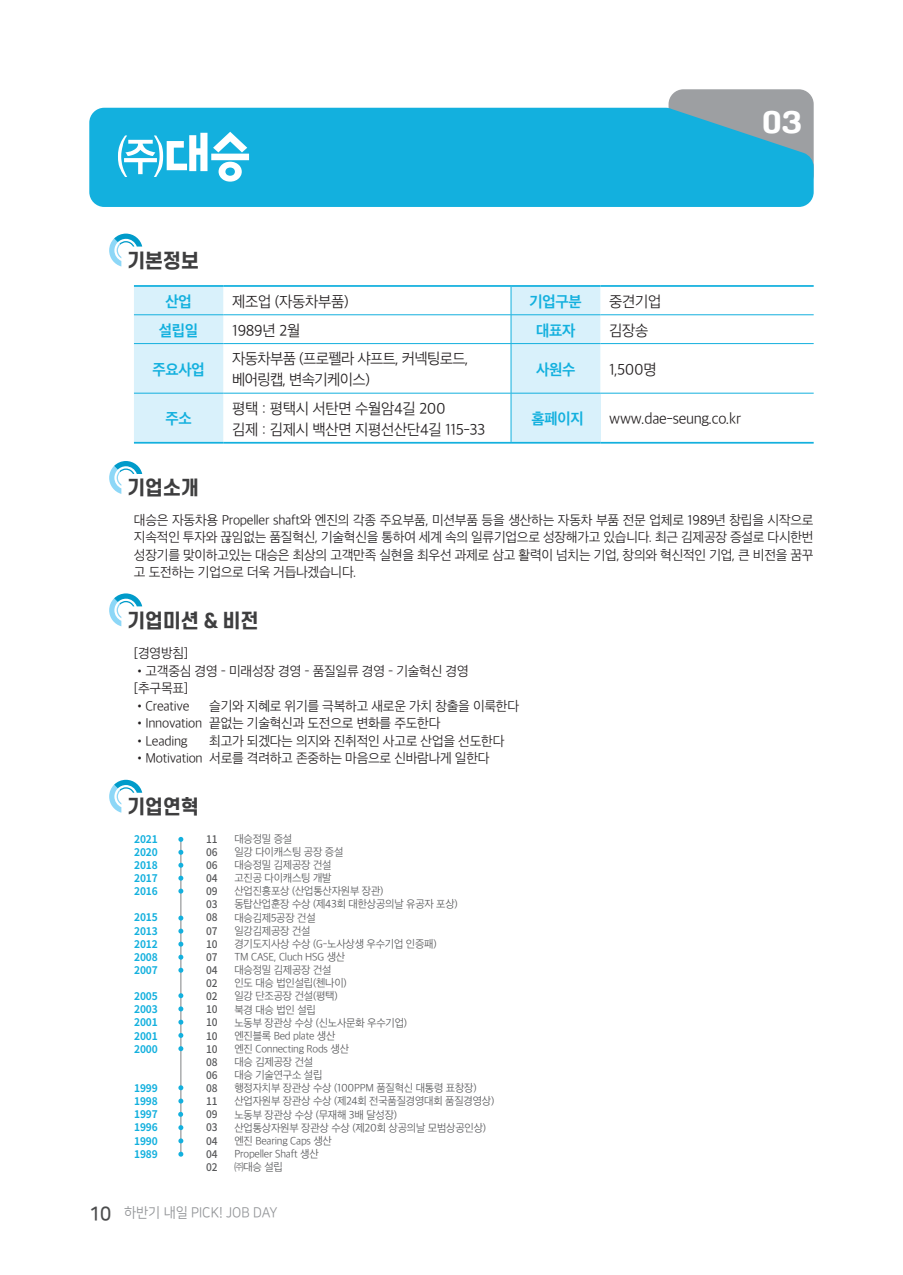
<style>
.page{position:relative;width:903px;height:1275px;background:#fff}
.page>*{position:absolute;margin:0;border:0;box-sizing:border-box;transform-origin:0 0}
.t1{font:50.75px "BRB";color:#fff}
.t2{font:29.75px "Cafe 24 Ssurround";color:#fff}
.t3{font:800 19.25px "S Core Dream 7";letter-spacing:-.03em;color:#3e3e3f}
.t4{font:14.88px/21px "SD Gothic Neoa c Lt";letter-spacing:-.02em;color:#231f20}
.t5{font:14.88px/21px "SD Gothic Neoa c Lt";letter-spacing:-.04em;color:#231f20}
.t6{font:14.88px "SD Gothic Neoa g Bd";letter-spacing:-.02em;color:#13b0de}
.t7{font:14px "Nanum Square R";color:#939598;scale:.95 1}
.t8{font:13.12px/17.5px "SD Gothic Neoa c Lt";letter-spacing:-.02em;color:#231f20;text-align:justify}
.t9{font:10.5px/13.1px "SD Gothic Neoa c Lt";letter-spacing:-.02em;color:#57585a}
.t10{font:700 10.5px/13.1px "Noto Sans KR";letter-spacing:-.02em;color:#13b0de;text-align:justify}
.t11{font:500 10.5px/13.1px "Noto Sans KR";letter-spacing:-.02em;color:#57585a;text-align:justify}
.s1{font-family:"Nanum Square B";font-size:19.25px;color:#4b4c4d}
</style>
<div class="page">
<div style="left:668px;top:89px;width:146px;height:101px;background:#9d9fa2;border-radius:15px"></div>
<div style="left:89px;top:108px;width:725px;height:99px;background:#13b0de"></div>
<svg style="left:109px;top:461px;width:33px;height:33px"></svg>
<svg style="left:109px;top:593px;width:33px;height:33px"></svg>
<hr style="left:181px;top:840px;width:1px;height:316px;background:#808285">
<svg style="left:178px;top:837px;width:5px;height:5px"></svg>
<svg style="left:178px;top:850px;width:5px;height:5px"></svg>
<svg style="left:178px;top:863px;width:5px;height:5px"></svg>
<svg style="left:178px;top:876px;width:5px;height:5px"></svg>
<svg style="left:178px;top:889px;width:5px;height:5px"></svg>
<svg style="left:178px;top:916px;width:5px;height:4px"></svg>
<svg style="left:178px;top:993px;width:5px;height:5px"></svg>
<svg style="left:178px;top:1085px;width:5px;height:5px"></svg>
<svg style="left:178px;top:929px;width:5px;height:5px"></svg>
<svg style="left:178px;top:1006px;width:5px;height:5px"></svg>
<svg style="left:178px;top:1098px;width:5px;height:5px"></svg>
<svg style="left:178px;top:955px;width:5px;height:5px"></svg>
<svg style="left:178px;top:1033px;width:5px;height:5px"></svg>
<svg style="left:178px;top:1125px;width:5px;height:5px"></svg>
<svg style="left:178px;top:1138px;width:5px;height:5px"></svg>
<svg style="left:178px;top:1152px;width:5px;height:5px"></svg>
<svg style="left:178px;top:968px;width:5px;height:5px"></svg>
<svg style="left:178px;top:1046px;width:5px;height:5px"></svg>
<svg style="left:178px;top:942px;width:5px;height:5px"></svg>
<svg style="left:178px;top:1020px;width:5px;height:5px"></svg>
<svg style="left:178px;top:1112px;width:5px;height:5px"></svg>
<svg style="left:109px;top:780px;width:33px;height:33px"></svg>
<div style="left:134px;top:287px;width:89px;height:155px;background:#d9f1fb"></div>
<div style="left:511px;top:393px;width:89px;height:50px;background:#d9f1fb"></div>
<hr style="left:134px;top:285px;width:89px;height:2px;background:#13b0de">
<hr style="left:223px;top:285px;width:288px;height:2px;background:#13b0de">
<hr style="left:511px;top:285px;width:89px;height:2px;background:#13b0de">
<hr style="left:600px;top:285px;width:214px;height:2px;background:#13b0de">
<hr style="left:134px;top:314px;width:89px;height:1px;background:#13b0de">
<hr style="left:223px;top:314px;width:288px;height:1px;background:#13b0de">
<hr style="left:600px;top:314px;width:214px;height:1px;background:#13b0de">
<hr style="left:134px;top:343px;width:89px;height:1px;background:#13b0de">
<hr style="left:223px;top:343px;width:288px;height:1px;background:#13b0de">
<hr style="left:600px;top:343px;width:214px;height:1px;background:#13b0de">
<hr style="left:134px;top:393px;width:89px;height:1px;background:#13b0de">
<hr style="left:223px;top:393px;width:288px;height:1px;background:#13b0de">
<hr style="left:511px;top:393px;width:89px;height:1px;background:#13b0de">
<hr style="left:600px;top:393px;width:214px;height:1px;background:#13b0de">
<div style="left:511px;top:286px;width:89px;height:107px;background:#d9f1fb"></div>
<hr style="left:511px;top:344px;width:1px;height:49px;background:#13b0de">
<hr style="left:511px;top:393px;width:1px;height:49px;background:#13b0de">
<hr style="left:134px;top:442px;width:89px;height:2px;background:#13b0de">
<hr style="left:223px;top:442px;width:288px;height:2px;background:#13b0de">
<hr style="left:511px;top:442px;width:89px;height:2px;background:#13b0de">
<hr style="left:600px;top:442px;width:214px;height:2px;background:#13b0de">
<svg style="left:109px;top:234px;width:33px;height:32px"></svg>
<h1 class="t1" style="left:117px;top:127px;width:136px">㈜대승</h1>
<h2 class="t2" style="left:761px;top:109px;width:43px">03</h2>
<h3 class="t3" style="left:127px;top:247px;width:74px">기본정보</h3>
<h3 class="t6" style="left:165px;top:294px;width:28px">산업</h3>
<h3 class="t4" style="left:232px;top:291px;width:118px">제조업 (자동차부품)</h3>
<h3 class="t6" style="left:529px;top:294px;width:54px">기업구분</h3>
<h3 class="t4" style="left:609px;top:291px;width:54px">중견기업</h3>
<h3 class="t6" style="left:159px;top:323px;width:41px">설립일</h3>
<h3 class="t4" style="left:232px;top:320px;width:70px">1989년 2월</h3>
<h3 class="t6" style="left:536px;top:323px;width:41px">대표자</h3>
<h3 class="t4" style="left:609px;top:320px;width:41px">김장송</h3>
<h3 class="t6" style="left:152px;top:362px;width:54px">주요사업</h3>
<h3 class="t5" style="left:232px;top:348px;width:238px">자동차부품 (프로펠라 샤프트, 커넥팅로드, 베어링캡, 변속기케이스)</h3>
<h3 class="t6" style="left:536px;top:362px;width:41px">사원수</h3>
<h3 class="t4" style="left:609px;top:359px;width:49px">1,500명</h3>
<h3 class="t6" style="left:165px;top:412px;width:28px">주소</h3>
<h3 class="t4" style="left:232px;top:398px;width:255px">평택 : 평택시 서탄면 수월암4길 200<br>김제 : 김제시 백산면 지평선산단4길 115-33</h3>
<h3 class="t6" style="left:531px;top:412px;width:54px">홈페이지</h3>
<h3 class="t4" style="left:609px;top:408px;width:133px">www.dae-seung.co.kr</h3>
<h3 class="t3" style="left:127px;top:474px;width:74px">기업소개</h3>
<p class="t8" style="left:134px;top:511px;width:681px">대승은 자동차용 Propeller shaft와 엔진의 각종 주요부품, 미션부품 등을 생산하는 자동차 부품 전문 업체로 1989년 창립을 시작으로 지속적인 투자와 끊임없는 품질혁신, 기술혁신을 통하여 세계 속의 일류기업으로 성장해가고 있습니다. 최근 김제공장 증설로 다시한번 성장기를 맞이하고있는 대승은 최상의 고객만족 실현을 최우선 과제로 삼고 활력이 넘치는 기업, 창의와 혁신적인 기업, 큰 비전을 꿈꾸 고 도전하는 기업으로 더욱 거듭나겠습니다.</p>
<h3 class="t3" style="left:127px;top:607px;width:133px">기업미션 &amp; 비전</h3>
<p class="t8" style="left:134px;top:645px;width:56px">[경영방침]</p>
<p class="t8" style="left:134px;top:662px;width:336px">•고객중심 경영 – 미래성장 경영 – 품질일류 경영 – 기술혁신 경영 [추구목표]</p>
<p class="t8" style="left:134px;top:697px;width:57px">•Creative</p>
<p class="t8" style="left:209px;top:697px;width:311px">슬기와 지혜로 위기를 극복하고 새로운 가치 창출을 이룩한다</p>
<p class="t8" style="left:134px;top:715px;width:308px">•Innovation 끝없는 기술혁신과 도전으로 변화를 주도한다</p>
<p class="t8" style="left:134px;top:732px;width:55px">•Leading</p>
<p class="t8" style="left:209px;top:732px;width:297px">최고가 되겠다는 의지와 진취적인 사고로 산업을 선도한다</p>
<p class="t8" style="left:134px;top:750px;width:357px">•Motivation 서로를 격려하고 존중하는 마음으로 신바람나게 일한다</p>
<h3 class="t3" style="left:127px;top:793px;width:74px">기업연혁</h3>
<p class="t10" style="left:134px;top:832px;width:25px">2021<br>2020<br>2018<br>2017<br>2016</p>
<p class="t10" style="left:134px;top:911px;width:25px">2015<br>2013<br>2012<br>2008<br>2007</p>
<p class="t10" style="left:134px;top:990px;width:25px">2005<br>2003<br>2001<br>2001<br>2000</p>
<p class="t10" style="left:134px;top:1082px;width:25px">1999<br>1998<br>1997<br>1996<br>1990<br>1989</p>
<p class="t11" style="left:206px;top:832px;width:13px">11<br>06<br>06<br>04<br>09<br>03<br>08<br>07<br>10<br>07<br>04<br>02<br>02<br>10<br>10<br>10<br>10<br>08<br>06<br>08<br>11<br>09<br>03<br>04<br>04<br>02</p>
<p class="t9" style="left:234px;top:832px;width:261px">대승정밀 증설<br>일강 다이캐스팅 공장 증설<br>대승정밀 김제공장 건설<br>고진공 다이캐스팅 개발<br>산업진흥포상 (산업통산자원부 장관)<br>동탑산업훈장 수상 (제43회 대한상공의날 유공자 포상) 대승김제5공장 건설<br>일강김제공장 건설<br>경기도지사상 수상 (G-노사상생 우수기업 인증패)<br>TM CASE, Cluch HSG 생산<br>대승정밀 김제공장 건설<br>인도 대승 법인설립(첸나이)<br>일강 단조공장 건설(평택)<br>북경 대승 법인 설립<br>노동부 장관상 수상 (신노사문화 우수기업)<br>엔진블록 Bed plate 생산<br>엔진 Connecting Rods 생산<br>대승 김제공장 건설<br>대승 기술연구소 설립<br>행정자치부 장관상 수상 (100PPM 품질혁신 대통령 표창장) 산업자원부 장관상 수상 (제24회 전국품질경영대회 품질경영상) 노동부 장관상 수상 (무재해 3배 달성장)<br>산업통상자원부 장관상 수상 (제20회 상공의날 모범상공인상) 엔진 Bearing Caps 생산<br>Propeller Shaft 생산<br>㈜대승 설립</p>
<h3 class="t7" style="left:89px;top:1206px;width:200px"><span class="s1">10</span> 하반기 내일 PICK! JOB DAY</h3>
</div>
